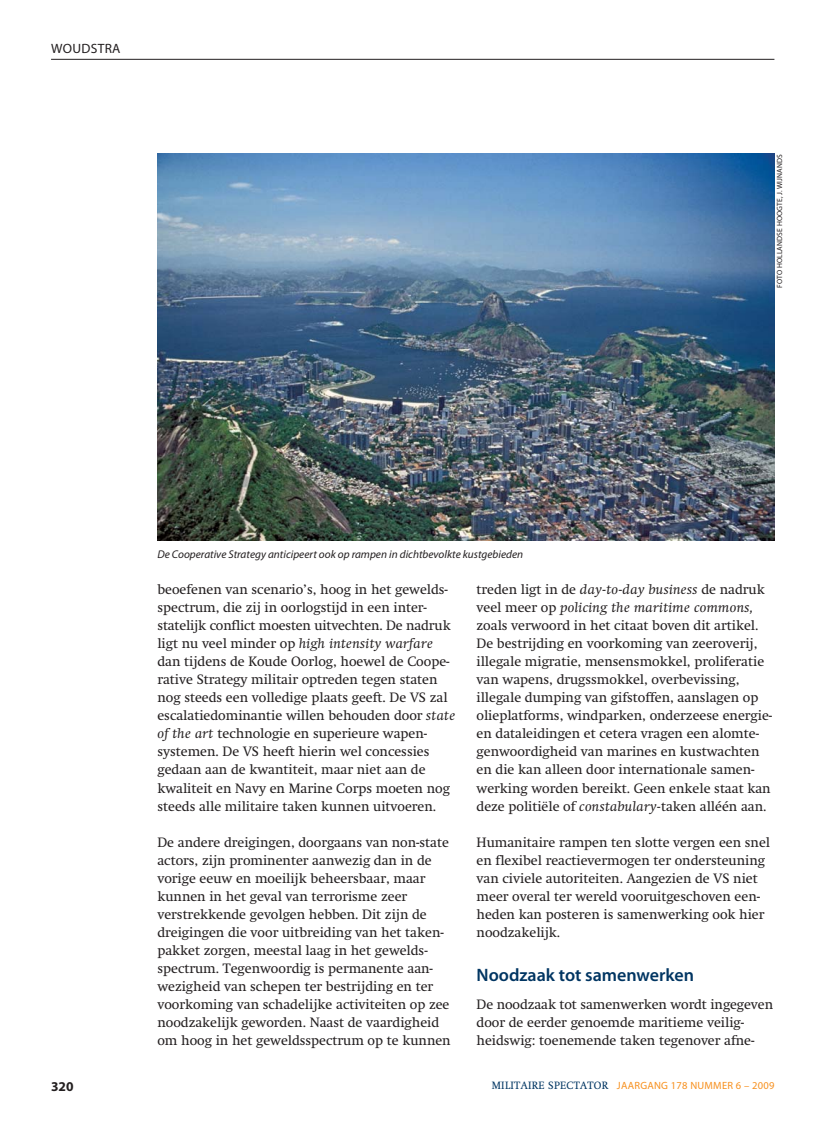
<style>
.page{position:relative;width:817px;height:1136px;background:#fff}
.page>*{position:absolute;margin:0;border:0;box-sizing:border-box;transform-origin:0 0}
.t1{font:600 18px "Myriad Pro";color:#003562}
.t2{font:13.5px/18px "Swift";color:#231f20}
.t3{font:13.5px "Myriad Pro";letter-spacing:.02em;color:#231f20}
.t4{font:700 13.5px "Myriad Pro";color:#231f20}
.t5{font:italic 11.25px "Myriad Pro";color:#231f20}
.t6{font:10.5px "Myriad Pro";letter-spacing:.025em;color:#f7901e}
.t7{font:7.5px "Myriad Pro";letter-spacing:.02em;color:#231f20}
.s1{font-style:italic}
.s2{font-family:"Swift";color:#003562}
</style>
<div class="page">
<hr style="left:51px;top:59px;width:723px;height:1px;background:#231f20">
<img style="left:157px;top:154px;width:617px;height:386px">
<p class="t3" style="left:51px;top:40px;width:71px">WOUDSTRA</p>
<p class="t7" style="left:775px;top:288px;width:135px;rotate:-90deg">FOTO HOLLANDSE HOOGTE, J. WIJNANDS</p>
<p class="t5" style="left:157px;top:548px;width:367px">De Cooperative Strategy anticipeert ook op rampen in dichtbevolkte kustgebieden</p>
<p class="t2" style="left:157px;top:582px;width:299px">beoefenen van scenario’s, hoog in het gewelds&shy;spectrum, die zij in oorlogstijd in een inter&shy;statelijk conflict moesten uitvechten. De nadruk ligt nu veel minder op <span class="s1">high intensity warfare </span>dan tijdens de Koude Oorlog, hoewel de Coope&shy;rative Strategy militair optreden tegen staten nog steeds een volledige plaats geeft. De VS zal escalatiedominantie willen behouden door <span class="s1">state of the art</span> technologie en superieure wapen&shy;systemen. De VS heeft hierin wel concessies gedaan aan de kwantiteit, maar niet aan de kwaliteit en Navy en Marine Corps moeten nog steeds alle militaire taken kunnen uitvoeren.</p>
<p class="t2" style="left:157px;top:834px;width:295px">De andere dreigingen, doorgaans van non-state actors, zijn prominenter aanwezig dan in de vorige eeuw en moeilijk beheersbaar, maar kunnen in het geval van terrorisme zeer verstrekkende gevolgen hebben. Dit zijn de dreigingen die voor uitbreiding van het taken&shy;pakket zorgen, meestal laag in het gewelds&shy;spectrum. Tegenwoordig is permanente aan&shy;wezigheid van schepen ter bestrijding en ter voorkoming van schadelijke activiteiten op zee noodzakelijk geworden. Naast de vaardigheid om hoog in het geweldsspectrum op te kunnen</p>
<p class="t2" style="left:476px;top:582px;width:297px">treden ligt in de <span class="s1">day-to-day business</span> de nadruk veel meer op <span class="s1">policing the maritime commons, </span>zoals verwoord in het citaat boven dit artikel.<br>De bestrijding en voorkoming van zeeroverij, illegale migratie, mensensmokkel, proliferatie van wapens, drugssmokkel, overbevissing, illegale dumping van gifstoffen, aanslagen op olieplatforms, windparken, onderzeese energie&shy;en dataleidingen et cetera vragen een alomte&shy;genwoordigheid van marines en kustwachten en die kan alleen door internationale samen&shy;werking worden bereikt. Geen enkele staat kan deze politiële of <span class="s1">constabulary-</span>taken alléén aan.</p>
<p class="t2" style="left:476px;top:834px;width:295px">Humanitaire rampen ten slotte vergen een snel en flexibel reactievermogen ter ondersteuning van civiele autoriteiten. Aangezien de VS niet meer overal ter wereld vooruitgeschoven een&shy;heden kan posteren is samenwerking ook hier noodzakelijk.</p>
<h1 class="t1" style="left:476px;top:968px;width:219px">Noodzaak tot samenwerken</h1>
<p class="t2" style="left:476px;top:996px;width:298px">De noodzaak tot samenwerken wordt ingegeven door de eerder genoemde maritieme veilig&shy;heidswig: toenemende taken tegenover afne-</p>
<p class="t4" style="left:51px;top:1078px;width:24px">320</p>
<p class="t6" style="left:491px;top:1078px;width:284px"><span class="s2">MILITAIRE SPECTATOR</span> JAARGANG 178 NUMMER 6 – 2009</p>
</div>
